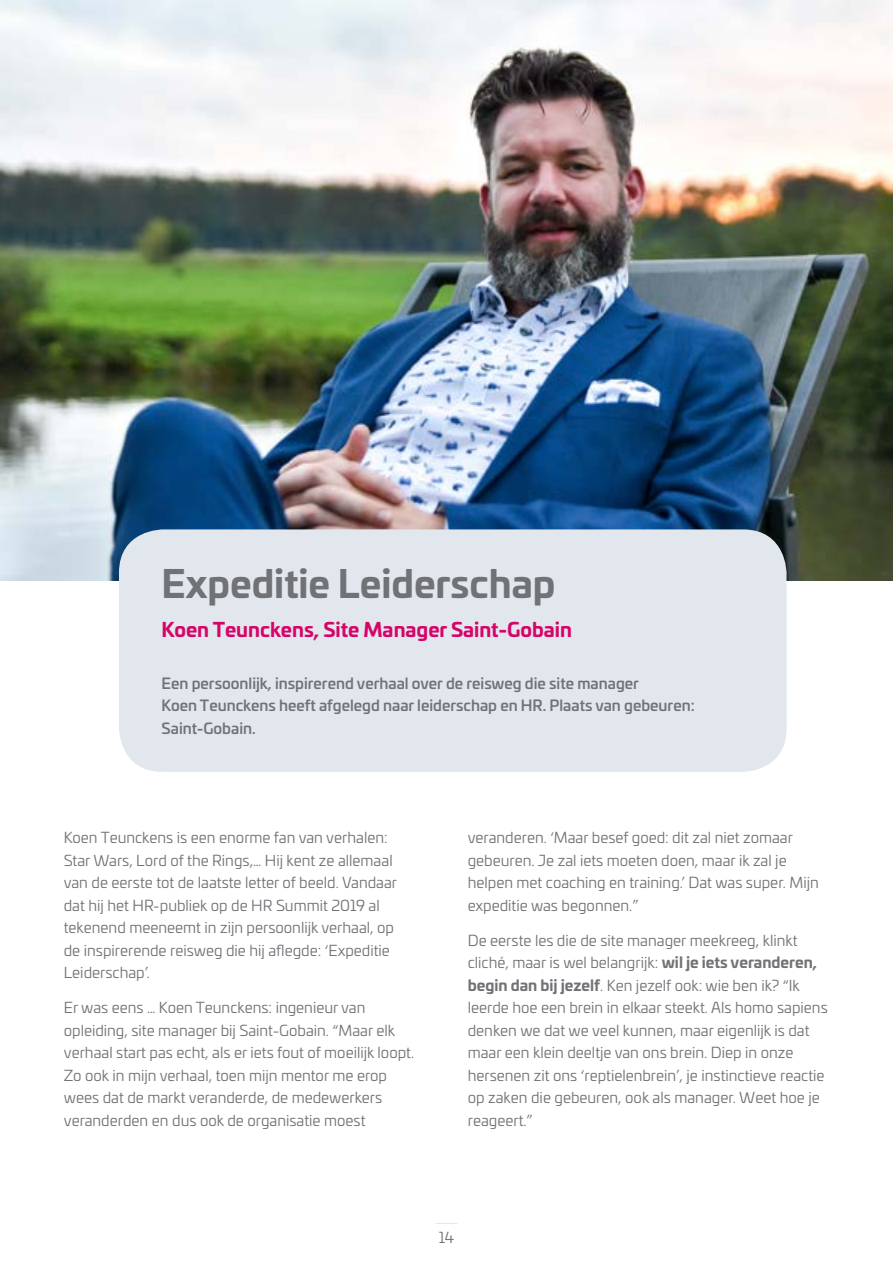
<style>
.page{position:relative;width:893px;height:1263px;background:#fff}
.page>*{position:absolute;margin:0;border:0;box-sizing:border-box;transform-origin:0 0}
.t1{font:700 37.5px "Univia Pro";color:#707276}
.t2{font:700 19.5px "Univia Pro";color:#d60369}
.t3{font:15px/22.5px "Univia Pro";color:#707276}
.t4{font:500 15px/22.5px "Univia Pro";color:#707276}
.s1{font-weight:700}
</style>
<div class="page">
<svg style="left:436px;top:1223px;width:21px;height:1px"></svg>
<img style="left:0;top:0;width:893px;height:580px">
<div style="left:119px;top:529px;width:668px;height:243px;background:#e1e7ec;border-radius:44px"></div>
<h1 class="t1" style="left:162px;top:554px;width:395px">Expeditie Leiderschap</h1>
<h2 class="t2" style="left:162px;top:614px;width:412px">Koen Teunckens, Site Manager Saint-Gobain</h2>
<p class="t4" style="left:162px;top:671px;width:535px">Een persoonlijk, inspirerend verhaal over de reisweg die site manager<br>Koen Teunckens heeft afgelegd naar leiderschap en HR. Plaats van gebeuren:<br>Saint-Gobain.</p>
<p class="t3" style="left:64px;top:826px;width:335px">Koen Teunckens is een enorme fan van verhalen:<br>Star Wars, Lord of the Rings,… Hij kent ze allemaal van de eerste tot de laatste letter of beeld. Vandaar dat hij het HR-publiek op de HR Summit 2019 al tekenend meeneemt in zijn persoonlijk verhaal, op de inspirerende reisweg die hij aflegde: ‘Expeditie Leiderschap’.</p>
<p class="t3" style="left:64px;top:996px;width:352px">Er was eens … Koen Teunckens: ingenieur van opleiding, site manager bij Saint-Gobain. “Maar elk verhaal start pas echt, als er iets fout of moeilijk loopt.<br>Zo ook in mijn verhaal, toen mijn mentor me erop wees dat de markt veranderde, de medewerkers veranderden en dus ook de organisatie moest</p>
<p class="t3" style="left:468px;top:826px;width:353px">veranderen. ‘Maar besef goed: dit zal niet zomaar gebeuren. Je zal iets moeten doen, maar ik zal je helpen met coaching en training.’ Dat was super. Mijn expeditie was begonnen.”</p>
<p class="t3" style="left:468px;top:928px;width:362px">De eerste les die de site manager meekreeg, klinkt cliché, maar is wel belangrijk: <span class="s1">wil je iets veranderen, begin dan bij jezelf</span>. Ken jezelf ook: wie ben ik? “Ik leerde hoe een brein in elkaar steekt. Als homo sapiens denken we dat we veel kunnen, maar eigenlijk is dat maar een klein deeltje van ons brein. Diep in onze hersenen zit ons ‘reptielenbrein’, je instinctieve reactie op zaken die gebeuren, ook als manager. Weet hoe je reageert.”</p>
<p class="t3" style="left:439px;top:1226px;width:17px">14</p>
</div>
